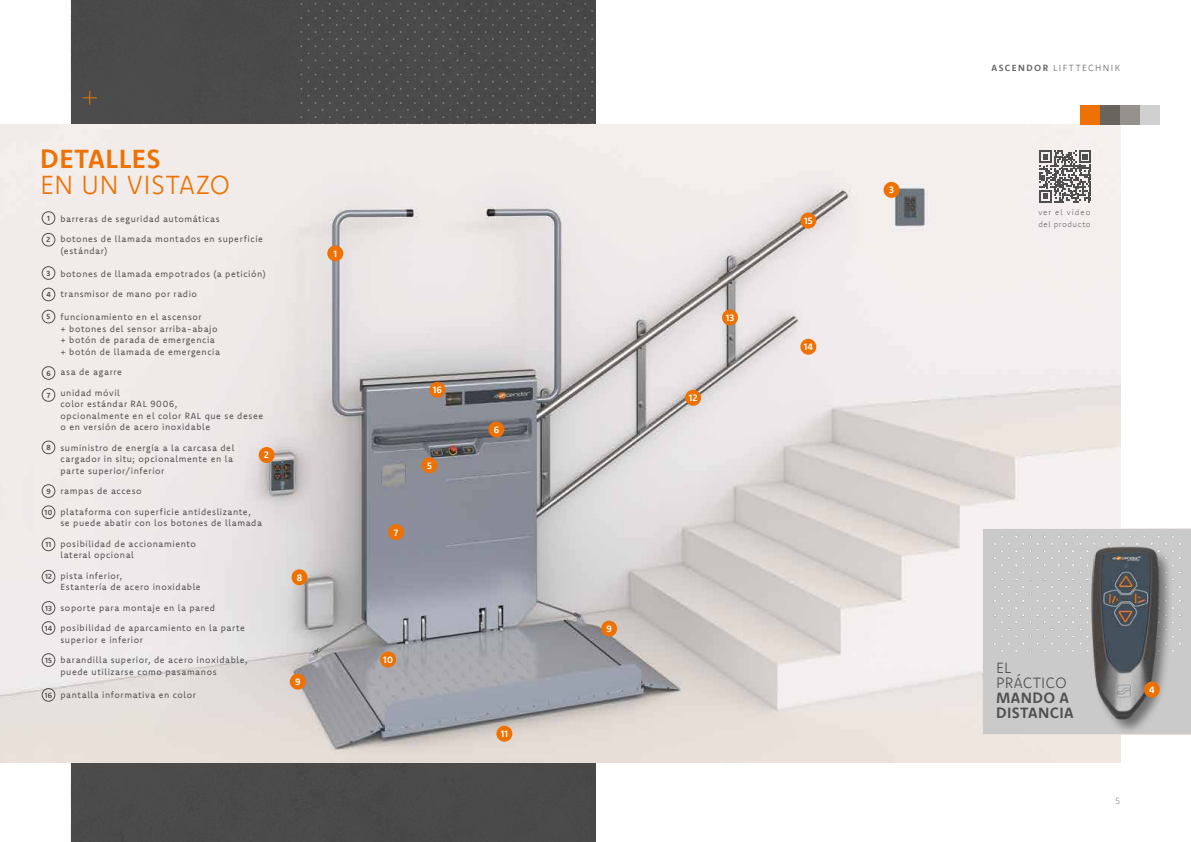
<style>
.page{position:relative;width:1191px;height:842px;background:#fff}
.page>*{position:absolute;margin:0;border:0;box-sizing:border-box;transform-origin:0 0}
.t1{font:300 26.5px "Komet";letter-spacing:.01em;color:#ee7203}
.t2{font:700 26.5px "Komet";letter-spacing:.015em;color:#ee7203}
.t3{font:700 15px/15px "Komet";letter-spacing:.02em;color:#504f4f}
.t4{font:300 15px/15px "Komet";letter-spacing:.01em;color:#504f4f}
.t5{font:700 9.4px "Komet";letter-spacing:.005em;color:#fff}
.t6{font:9px/11.5px "Komet";letter-spacing:.065em;color:#504f4f}
.t7{font:300 9px "Komet";letter-spacing:.155em;color:#646463}
.t8{font:200 9px "Komet";color:#646463}
.t9{font:200 8px/11.5px "Komet";letter-spacing:.085em;color:#3c3c3b}
.t10{font:700 7.4px "Komet";letter-spacing:.015em;color:#504f4f}
.s1{font-weight:700}
</style>
<div class="page">
<div style="left:71px;top:0;width:524px;height:842px;background:#4b4a4a"></div>
<div style="left:298px;top:0;width:297px;height:125px;background:#4b4a4a"></div>
<img style="left:0;top:125px;width:1120px;height:638px">
<div style="left:983px;top:529px;width:208px;height:205px;background:#cacaca"></div>
<img style="left:993px;top:535px;width:189px;height:117px">
<div style="left:1090px;top:546px;width:83px;height:188px;background:#000;opacity:.45"></div>
<img style="left:1081px;top:539px;width:80px;height:181px">
<svg style="left:83px;top:91px;width:14px;height:14px"></svg>
<div style="left:1140px;top:105px;width:19px;height:20px;background:#d0d0d0"></div>
<div style="left:1120px;top:105px;width:20px;height:20px;background:#95928d"></div>
<div style="left:1080px;top:105px;width:20px;height:20px;background:#ee7203"></div>
<div style="left:1100px;top:105px;width:20px;height:20px;background:#68645f"></div>
<div style="left:800px;top:213px;width:16px;height:16px;background:#ee7203;border-radius:50%"></div>
<div style="left:883px;top:182px;width:16px;height:16px;background:#ee7203;border-radius:50%"></div>
<div style="left:800px;top:339px;width:16px;height:16px;background:#ee7203;border-radius:50%"></div>
<div style="left:685px;top:390px;width:16px;height:16px;background:#ee7203;border-radius:50%"></div>
<div style="left:722px;top:309px;width:16px;height:16px;background:#ee7203;border-radius:50%"></div>
<div style="left:327px;top:245px;width:16px;height:16px;background:#ee7203;border-radius:50%"></div>
<div style="left:291px;top:569px;width:16px;height:16px;background:#ee7203;border-radius:50%"></div>
<div style="left:290px;top:674px;width:16px;height:16px;background:#ee7203;border-radius:50%"></div>
<div style="left:380px;top:651px;width:16px;height:16px;background:#ee7203;border-radius:50%"></div>
<div style="left:496px;top:726px;width:16px;height:16px;background:#ee7203;border-radius:50%"></div>
<div style="left:388px;top:524px;width:16px;height:16px;background:#ee7203;border-radius:50%"></div>
<div style="left:259px;top:447px;width:16px;height:16px;background:#ee7203;border-radius:50%"></div>
<div style="left:421px;top:457px;width:16px;height:16px;background:#ee7203;border-radius:50%"></div>
<div style="left:488px;top:421px;width:16px;height:16px;background:#ee7203;border-radius:50%"></div>
<div style="left:429px;top:382px;width:16px;height:16px;background:#ee7203;border-radius:50%"></div>
<div style="left:42px;top:601px;width:13px;height:13px;border:1px solid #504f4f;border-radius:50%"></div>
<div style="left:42px;top:621px;width:13px;height:13px;border:1px solid #504f4f;border-radius:50%"></div>
<div style="left:42px;top:653px;width:13px;height:14px;border:1px solid #504f4f;border-radius:50%"></div>
<div style="left:42px;top:688px;width:13px;height:13px;border:1px solid #504f4f;border-radius:50%"></div>
<div style="left:42px;top:570px;width:13px;height:13px;border:1px solid #504f4f;border-radius:50%"></div>
<div style="left:42px;top:506px;width:13px;height:13px;border:1px solid #504f4f;border-radius:50%"></div>
<div style="left:42px;top:538px;width:13px;height:13px;border:1px solid #504f4f;border-radius:50%"></div>
<div style="left:42px;top:211px;width:13px;height:14px;border:1px solid #504f4f;border-radius:50%"></div>
<div style="left:42px;top:366px;width:13px;height:14px;border:1px solid #504f4f;border-radius:50%"></div>
<div style="left:42px;top:388px;width:13px;height:14px;border:1px solid #504f4f;border-radius:50%"></div>
<div style="left:42px;top:441px;width:13px;height:13px;border:1px solid #504f4f;border-radius:50%"></div>
<div style="left:42px;top:484px;width:13px;height:14px;border:1px solid #504f4f;border-radius:50%"></div>
<div style="left:42px;top:310px;width:13px;height:13px;border:1px solid #504f4f;border-radius:50%"></div>
<div style="left:42px;top:233px;width:13px;height:13px;border:1px solid #504f4f;border-radius:50%"></div>
<div style="left:42px;top:266px;width:13px;height:14px;border:1px solid #504f4f;border-radius:50%"></div>
<div style="left:42px;top:288px;width:13px;height:13px;border:1px solid #504f4f;border-radius:50%"></div>
<div style="left:601px;top:621px;width:16px;height:16px;background:#ee7203;border-radius:50%"></div>
<div style="left:1143px;top:682px;width:16px;height:16px;background:#ee7203;border-radius:50%"></div>
<svg style="left:1039px;top:150px;width:52px;height:53px;background:#949191"></svg>
<h1 class="t2" style="left:40px;top:141px;width:122px">DETALLES</h1>
<h1 class="t1" style="left:40px;top:168px;width:192px">EN UN VISTAZO</h1>
<p class="t10" style="left:47px;top:213px;width:4px">1</p>
<p class="t10" style="left:47px;top:235px;width:5px">2</p>
<p class="t10" style="left:47px;top:268px;width:5px">3</p>
<p class="t10" style="left:46px;top:290px;width:6px">4</p>
<p class="t10" style="left:47px;top:312px;width:5px">5</p>
<p class="t10" style="left:46px;top:368px;width:6px">6</p>
<p class="t10" style="left:47px;top:390px;width:5px">7</p>
<p class="t10" style="left:46px;top:443px;width:6px">8</p>
<p class="t10" style="left:46px;top:486px;width:6px">9</p>
<p class="t10" style="left:45px;top:507px;width:9px">10</p>
<p class="t10" style="left:46px;top:540px;width:7px">11</p>
<p class="t10" style="left:45px;top:572px;width:8px">12</p>
<p class="t10" style="left:45px;top:603px;width:8px">13</p>
<p class="t10" style="left:45px;top:623px;width:9px">14</p>
<p class="t10" style="left:45px;top:655px;width:8px">15</p>
<p class="t10" style="left:45px;top:690px;width:9px">16</p>
<p class="t6" style="left:60px;top:213px;width:161px">barreras de seguridad automáticas</p>
<p class="t6" style="left:60px;top:233px;width:204px">botones de llamada montados en superficie (estándar)</p>
<p class="t6" style="left:60px;top:268px;width:207px">botones de llamada empotrados (a petición)</p>
<p class="t6" style="left:60px;top:288px;width:138px">transmisor de mano por radio</p>
<p class="t6" style="left:60px;top:311px;width:161px">funcionamiento en el ascensor<br>+ botones del sensor arriba-abajo + botón de parada de emergencia + botón de llamada de emergencia</p>
<p class="t6" style="left:60px;top:366px;width:63px">asa de agarre</p>
<p class="t6" style="left:60px;top:387px;width:204px">unidad móvil<br>color estándar RAL 9006,<br>opcionalmente en el color RAL que se desee o en versión de acero inoxidable</p>
<p class="t6" style="left:60px;top:442px;width:175px">suministro de energía a la carcasa del cargador in situ; opcionalmente en la parte superior/inferior</p>
<p class="t6" style="left:60px;top:485px;width:83px">rampas de acceso</p>
<p class="t6" style="left:60px;top:506px;width:203px">plataforma con superficie antideslizante, se puede abatir con los botones de llamada</p>
<p class="t6" style="left:60px;top:538px;width:137px">posibilidad de accionamiento lateral opcional</p>
<p class="t6" style="left:60px;top:570px;width:142px">pista inferior,<br>Estantería de acero inoxidable</p>
<p class="t6" style="left:60px;top:602px;width:156px">soporte para montaje en la pared</p>
<p class="t6" style="left:60px;top:622px;width:186px">posibilidad de aparcamiento en la parte superior e inferior</p>
<p class="t6" style="left:60px;top:654px;width:189px">barandilla superior, de acero inoxidable, puede utilizarse como pasamanos</p>
<p class="t6" style="left:60px;top:689px;width:137px">pantalla informativa en color</p>
<p class="t5" style="left:264px;top:449px;width:6px">2</p>
<p class="t5" style="left:297px;top:571px;width:7px">8</p>
<p class="t5" style="left:295px;top:676px;width:7px">9</p>
<p class="t5" style="left:333px;top:247px;width:5px">1</p>
<p class="t5" style="left:394px;top:526px;width:6px">7</p>
<p class="t5" style="left:433px;top:384px;width:11px">16</p>
<p class="t5" style="left:427px;top:459px;width:6px">5</p>
<p class="t5" style="left:383px;top:653px;width:11px">10</p>
<p class="t5" style="left:493px;top:423px;width:7px">6</p>
<p class="t5" style="left:501px;top:728px;width:9px">11</p>
<p class="t5" style="left:725px;top:311px;width:10px">13</p>
<p class="t5" style="left:689px;top:392px;width:10px">12</p>
<p class="t5" style="left:804px;top:215px;width:10px">15</p>
<p class="t5" style="left:803px;top:341px;width:11px">14</p>
<p class="t5" style="left:889px;top:184px;width:6px">3</p>
<p class="t5" style="left:606px;top:623px;width:7px">9</p>
<p class="t7" style="left:991px;top:62px;width:130px"><span class="s1">ASCENDOR</span> LIFTTECHNIK</p>
<p class="t9" style="left:1038px;top:207px;width:54px">ver el vídeo del producto</p>
<h2 class="t4" style="left:996px;top:660px;width:72px">EL<br>PRÁCTICO</h2>
<h2 class="t3" style="left:996px;top:690px;width:79px">MANDO A<br>DISTANCIA</h2>
<p class="t5" style="left:1149px;top:684px;width:7px">4</p>
<p class="t8" style="left:1115px;top:795px;width:6px">5</p>
</div>
